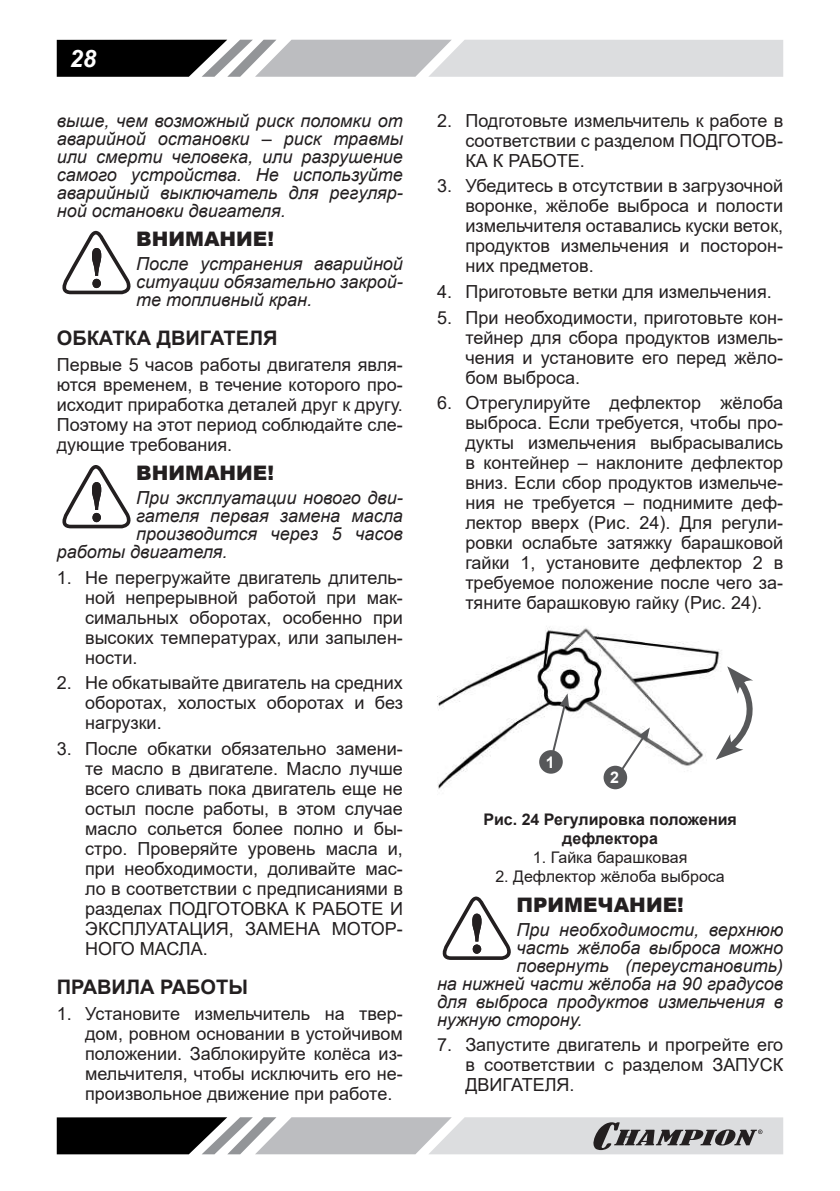
<style>
.page{position:relative;width:840px;height:1191px;background:#fff}
.page>*{position:absolute;margin:0;border:0;box-sizing:border-box;transform-origin:0 0}
.t1{font:italic 700 24px "Arial";color:#fff}
.t2{font:900 20px "Arial";color:#231f20}
.t3{font:700 20px "Arial";color:#231f20}
.t4{font:18px/20px "Arial";color:#231f20;text-align:justify}
.t5{font:italic 18px/18px "Arial";color:#231f20;text-align:justify}
.t6{font:16px "Arial";color:#231f20}
.t7{font:700 16px/19.2px "Arial";color:#231f20;text-align:center}
.t8{font:700 16px "Arial";color:#fff}
</style>
<div class="page">
<svg style="left:57px;top:40px;width:725px;height:37px;background:#a7a8a9"></svg>
<svg style="left:57px;top:1117px;width:725px;height:37px;background:#9c9c9e"></svg>
<svg style="left:62px;top:231px;width:69px;height:63px"></svg>
<svg style="left:62px;top:465px;width:69px;height:63px"></svg>
<img style="left:437px;top:626px;width:285px;height:164px">
<svg style="left:715px;top:666px;width:38px;height:93px"></svg>
<svg style="left:550px;top:693px;width:19px;height:60px"></svg>
<svg style="left:609px;top:727px;width:40px;height:60px"></svg>
<div style="left:603px;top:765px;width:23px;height:24px;background:#57585a;border-radius:50%"></div>
<div style="left:539px;top:750px;width:23px;height:23px;background:#57585a;border-radius:50%"></div>
<svg style="left:442px;top:896px;width:69px;height:64px"></svg>
<h1 class="t1" style="left:70px;top:42px;width:28px">28</h1>
<p class="t5" style="left:57px;top:111px;width:347px">выше, чем возможный риск поломки от аварийной остановки – риск травмы или смерти человека, или разрушение самого устройства. Не используйте аварийный выключатель для регуляр&shy;ной остановки двигателя.</p>
<p class="t2" style="left:136px;top:224px;width:139px">ВНИМАНИЕ!</p>
<p class="t5" style="left:136px;top:255px;width:268px">После устранения аварийной ситуации обязательно закрой&shy;те топливный кран.</p>
<p class="t3" style="left:57px;top:324px;width:222px">ОБКАТКА ДВИГАТЕЛЯ</p>
<p class="t4" style="left:57px;top:354px;width:347px">Первые 5 часов работы двигателя явля&shy;ются временем, в течение которого про&shy;исходит приработка деталей друг к другу.<br>Поэтому на этот период соблюдайте сле&shy;дующие требования.</p>
<p class="t2" style="left:136px;top:459px;width:139px">ВНИМАНИЕ!</p>
<p class="t5" style="left:136px;top:489px;width:268px">При эксплуатации нового дви-</p>
<p class="t5" style="left:136px;top:507px;width:268px">гателя первая замена масла</p>
<p class="t5" style="left:136px;top:525px;width:268px">производится через 5 часов</p>
<p class="t5" style="left:57px;top:543px;width:172px">работы двигателя.</p>
<p class="t4" style="left:85px;top:567px;width:319px;text-indent:-28px">1. Не перегружайте двигатель длитель&shy;ной непрерывной работой при мак&shy;симальных оборотах, особенно при высоких температурах, или запылен&shy;ности.</p>
<p class="t4" style="left:85px;top:673px;width:319px;text-indent:-28px">2. Не обкатывайте двигатель на средних оборотах, холостых оборотах и без нагрузки.</p>
<p class="t4" style="left:85px;top:738px;width:319px;text-indent:-28px">3. После обкатки обязательно замени&shy;те масло в двигателе. Масло лучше всего сливать пока двигатель еще не остыл после работы, в этом случае масло сольется более полно и бы&shy;стро. Проверяйте уровень масла и, при необходимости, доливайте мас&shy;ло в соответствии с предписаниями в разделах ПОДГОТОВКА К РАБОТЕ И ЭКСПЛУАТАЦИЯ, ЗАМЕНА МОТОР-НОГО МАСЛА.</p>
<p class="t3" style="left:57px;top:973px;width:193px">ПРАВИЛА РАБОТЫ</p>
<p class="t4" style="left:85px;top:1003px;width:319px;text-indent:-28px">1. Установите измельчитель на твер&shy;дом, ровном основании в устойчивом положении. Заблокируйте колёса из&shy;мельчителя, чтобы исключить его не&shy;произвольное движение при работе.</p>
<p class="t4" style="left:465px;top:110px;width:319px;text-indent:-28px">2. Подготовьте измельчитель к работе в соответствии с разделом ПОДГОТОВ-КА К РАБОТЕ.</p>
<p class="t4" style="left:465px;top:176px;width:319px;text-indent:-28px">3. Убедитесь в отсутствии в загрузочной воронке, жёлобе выброса и полости измельчителя оставались куски веток, продуктов измельчения и посторон&shy;них предметов.</p>
<p class="t4" style="left:437px;top:281px;width:336px">4. Приготовьте ветки для измельчения.</p>
<p class="t4" style="left:465px;top:307px;width:319px;text-indent:-28px">5. При необходимости, приготовьте кон&shy;тейнер для сбора продуктов измель&shy;чения и установите его перед жёло&shy;бом выброса.</p>
<p class="t4" style="left:465px;top:393px;width:319px;text-indent:-28px">6. Отрегулируйте дефлектор жёлоба выброса. Если требуется, чтобы про&shy;дукты измельчения выбрасывались в контейнер – наклоните дефлектор вниз. Если сбор продуктов измельче&shy;ния не требуется – поднимите деф&shy;лектор вверх (Рис. 24). Для регули&shy;ровки ослабьте затяжку барашковой гайки 1, установите дефлектор 2 в требуемое положение после чего за&shy;тяните барашковую гайку (Рис. 24).</p>
<p class="t8" style="left:545px;top:751px;width:10px">1</p>
<p class="t8" style="left:609px;top:766px;width:10px">2</p>
<p class="t7" style="left:483px;top:809px;width:255px">Рис. 24 Регулировка положения дефлектора</p>
<p class="t6" style="left:532px;top:846px;width:156px">1. Гайка барашковая</p>
<p class="t6" style="left:495px;top:865px;width:231px">2. Дефлектор жёлоба выброса</p>
<p class="t2" style="left:516px;top:890px;width:169px">ПРИМЕЧАНИЕ!</p>
<p class="t5" style="left:516px;top:920px;width:268px">При необходимости, верхнюю</p>
<p class="t5" style="left:516px;top:938px;width:268px">часть жёлоба выброса можно</p>
<p class="t5" style="left:516px;top:956px;width:268px">повернуть (переустановить)</p>
<p class="t5" style="left:437px;top:974px;width:347px">на нижней части жёлоба на 90 градусов</p>
<p class="t5" style="left:437px;top:992px;width:347px">для выброса продуктов измельчения в</p>
<p class="t5" style="left:437px;top:1010px;width:147px">нужную сторону.</p>
<p class="t4" style="left:465px;top:1034px;width:319px;text-indent:-28px">7. Запустите двигатель и прогрейте его в соответствии с разделом ЗАПУСК ДВИГАТЕЛЯ.</p>
</div>
